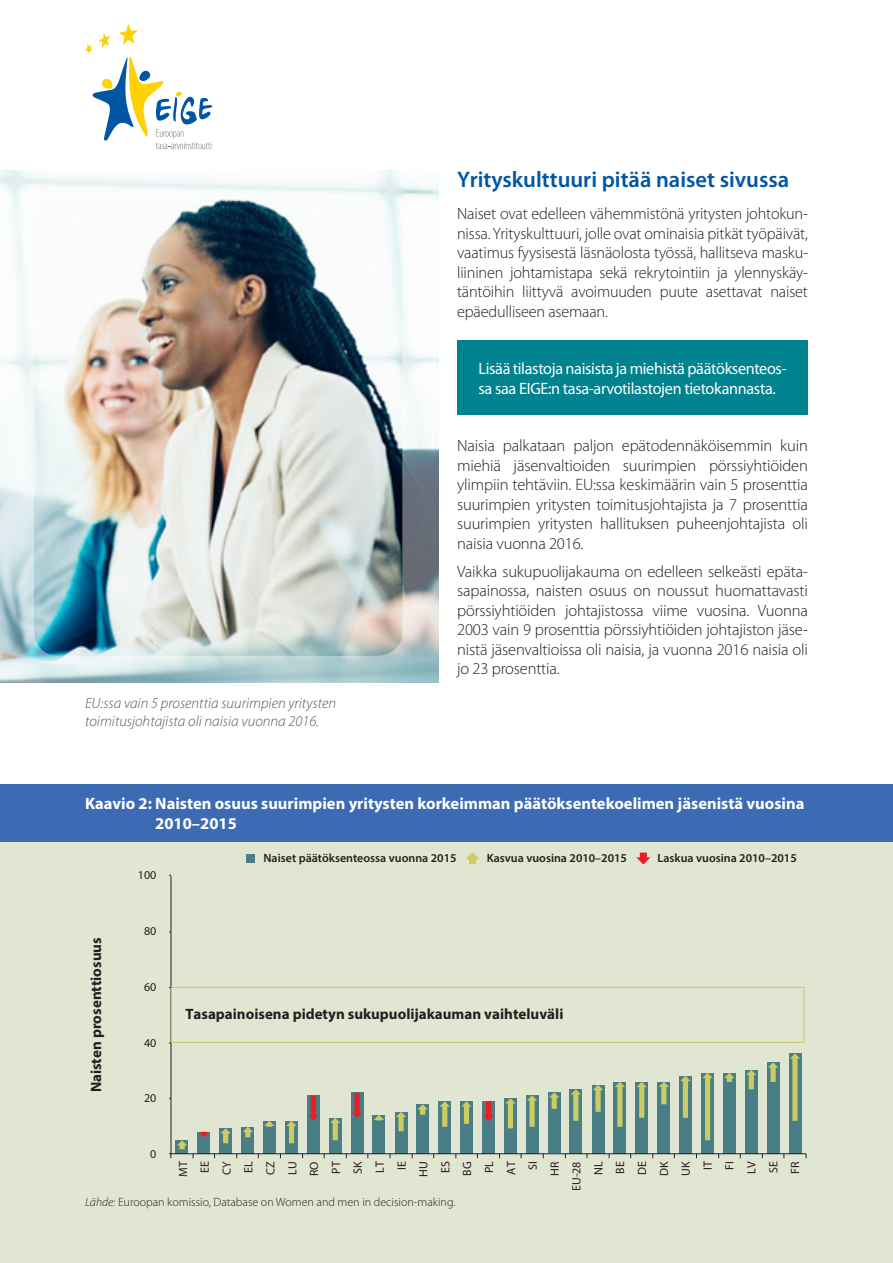
<style>
.page{position:relative;width:893px;height:1263px;background:#fff}
.page>*{position:absolute;margin:0;border:0;box-sizing:border-box;transform-origin:0 0}
.Title_1{font:600 22.5px "Myriad Pro";color:#0155a5}
.Body_text{font:300 16.5px/19.5px "Myriad Pro";letter-spacing:-.01em;color:#231f20;text-align:justify}
.Figure_title{font:700 16.5px/19.5px "Myriad Pro";color:#fff}
.Box_text{font:16.5px/19.5px "Myriad Pro";letter-spacing:-.02em;color:#fff}
.Caption_left{font:italic 300 15px/18px "Myriad Pro";color:#57585a}
.t1{font:700 15px "Myriad Pro";color:#231f20}
.t2{font:600 12px "Myriad Pro";color:#231f20}
.t3{font:12px/21.9px "Myriad Pro";color:#231f20;text-align:right}
.Source{font:300 12px "Myriad Pro";color:#231f20}
.s1{font-style:italic}
</style>
<div class="page">
<svg style="left:85px;top:24px;width:127px;height:125px"></svg>
<div style="left:0;top:841px;width:893px;height:422px;background:#e0e6d2"></div>
<div style="left:0;top:784px;width:893px;height:57px;background:#3d6bb3"></div>
<div style="left:246px;top:854px;width:9px;height:8px;background:#497e87"></div>
<svg style="left:465px;top:852px;width:15px;height:12px"></svg>
<svg style="left:636px;top:852px;width:14px;height:12px"></svg>
<div style="left:789px;top:1121px;width:12px;height:33px;background:#497e87"></div>
<div style="left:767px;top:1082px;width:12px;height:72px;background:#497e87"></div>
<div style="left:745px;top:1089px;width:13px;height:65px;background:#497e87"></div>
<div style="left:723px;top:1082px;width:13px;height:72px;background:#497e87"></div>
<div style="left:701px;top:1140px;width:13px;height:14px;background:#497e87"></div>
<div style="left:679px;top:1118px;width:13px;height:36px;background:#497e87"></div>
<div style="left:657px;top:1104px;width:13px;height:50px;background:#497e87"></div>
<div style="left:635px;top:1118px;width:13px;height:36px;background:#497e87"></div>
<div style="left:613px;top:1127px;width:13px;height:27px;background:#497e87"></div>
<div style="left:592px;top:1112px;width:12px;height:42px;background:#497e87"></div>
<div style="left:569px;top:1121px;width:13px;height:33px;background:#497e87"></div>
<div style="left:548px;top:1108px;width:13px;height:45px;background:#497e87"></div>
<div style="left:526px;top:1127px;width:13px;height:27px;background:#497e87"></div>
<div style="left:504px;top:1128px;width:13px;height:26px;background:#497e87"></div>
<div style="left:482px;top:1121px;width:13px;height:33px;background:#497e87"></div>
<div style="left:460px;top:1124px;width:13px;height:30px;background:#497e87"></div>
<div style="left:438px;top:1127px;width:13px;height:27px;background:#497e87"></div>
<div style="left:416px;top:1115px;width:13px;height:39px;background:#497e87"></div>
<div style="left:395px;top:1131px;width:12px;height:23px;background:#497e87"></div>
<div style="left:373px;top:1118px;width:12px;height:36px;background:#497e87"></div>
<div style="left:351px;top:1118px;width:12px;height:36px;background:#497e87"></div>
<div style="left:329px;top:1140px;width:13px;height:14px;background:#497e87"></div>
<div style="left:307px;top:1121px;width:13px;height:33px;background:#497e87"></div>
<div style="left:285px;top:1143px;width:13px;height:11px;background:#497e87"></div>
<div style="left:263px;top:1127px;width:13px;height:27px;background:#497e87"></div>
<div style="left:241px;top:1137px;width:13px;height:17px;background:#497e87"></div>
<div style="left:219px;top:1143px;width:13px;height:11px;background:#497e87"></div>
<div style="left:197px;top:1134px;width:13px;height:20px;background:#497e87"></div>
<div style="left:176px;top:1149px;width:12px;height:5px;background:#497e87"></div>
<div style="left:307px;top:1096px;width:13px;height:25px;background:#497e87"></div>
<div style="left:351px;top:1093px;width:12px;height:25px;background:#497e87"></div>
<div style="left:482px;top:1101px;width:13px;height:20px;background:#497e87"></div>
<div style="left:789px;top:1053px;width:12px;height:68px;background:#497e87"></div>
<div style="left:767px;top:1062px;width:12px;height:20px;background:#497e87"></div>
<div style="left:745px;top:1070px;width:13px;height:19px;background:#497e87"></div>
<div style="left:723px;top:1073px;width:13px;height:9px;background:#497e87"></div>
<div style="left:701px;top:1073px;width:13px;height:67px;background:#497e87"></div>
<div style="left:679px;top:1076px;width:13px;height:42px;background:#497e87"></div>
<div style="left:657px;top:1082px;width:13px;height:22px;background:#497e87"></div>
<div style="left:635px;top:1082px;width:13px;height:36px;background:#497e87"></div>
<div style="left:613px;top:1082px;width:13px;height:45px;background:#497e87"></div>
<div style="left:592px;top:1085px;width:12px;height:27px;background:#497e87"></div>
<div style="left:569px;top:1089px;width:13px;height:32px;background:#497e87"></div>
<div style="left:548px;top:1092px;width:13px;height:17px;background:#497e87"></div>
<div style="left:526px;top:1095px;width:13px;height:32px;background:#497e87"></div>
<div style="left:504px;top:1098px;width:13px;height:30px;background:#497e87"></div>
<div style="left:460px;top:1101px;width:13px;height:23px;background:#497e87"></div>
<div style="left:438px;top:1101px;width:13px;height:26px;background:#497e87"></div>
<div style="left:416px;top:1104px;width:13px;height:11px;background:#497e87"></div>
<div style="left:395px;top:1112px;width:12px;height:19px;background:#497e87"></div>
<div style="left:329px;top:1118px;width:13px;height:22px;background:#497e87"></div>
<div style="left:285px;top:1121px;width:13px;height:22px;background:#497e87"></div>
<div style="left:263px;top:1121px;width:13px;height:6px;background:#497e87"></div>
<div style="left:241px;top:1127px;width:13px;height:10px;background:#497e87"></div>
<div style="left:219px;top:1128px;width:13px;height:15px;background:#497e87"></div>
<div style="left:176px;top:1140px;width:12px;height:9px;background:#497e87"></div>
<hr style="left:171px;top:876px;width:1px;height:278px;background:#231f20">
<hr style="left:171px;top:1153px;width:635px;height:1px;background:#231f20">
<div style="left:171px;top:987px;width:633px;height:56px;border:1px solid #cccc62"></div>
<svg style="left:169px;top:1140px;width:18px;height:18px"></svg>
<svg style="left:220px;top:1128px;width:11px;height:15px"></svg>
<svg style="left:243px;top:1127px;width:10px;height:10px"></svg>
<svg style="left:197px;top:1132px;width:13px;height:5px"></svg>
<svg style="left:308px;top:1096px;width:11px;height:25px"></svg>
<svg style="left:352px;top:1093px;width:10px;height:25px"></svg>
<svg style="left:483px;top:1101px;width:11px;height:20px"></svg>
<svg style="left:264px;top:1121px;width:11px;height:6px"></svg>
<svg style="left:286px;top:1121px;width:11px;height:22px"></svg>
<svg style="left:330px;top:1118px;width:10px;height:22px"></svg>
<svg style="left:373px;top:1115px;width:12px;height:5px"></svg>
<svg style="left:396px;top:1112px;width:10px;height:19px"></svg>
<svg style="left:417px;top:1104px;width:11px;height:11px"></svg>
<svg style="left:440px;top:1101px;width:10px;height:26px"></svg>
<svg style="left:461px;top:1101px;width:11px;height:23px"></svg>
<svg style="left:505px;top:1098px;width:11px;height:30px"></svg>
<svg style="left:527px;top:1095px;width:10px;height:32px"></svg>
<svg style="left:549px;top:1092px;width:10px;height:17px"></svg>
<svg style="left:571px;top:1089px;width:10px;height:32px"></svg>
<svg style="left:593px;top:1085px;width:10px;height:27px"></svg>
<svg style="left:615px;top:1082px;width:10px;height:45px"></svg>
<svg style="left:637px;top:1082px;width:10px;height:36px"></svg>
<svg style="left:659px;top:1082px;width:10px;height:22px"></svg>
<svg style="left:680px;top:1076px;width:11px;height:42px"></svg>
<svg style="left:724px;top:1073px;width:11px;height:9px"></svg>
<svg style="left:746px;top:1070px;width:10px;height:19px"></svg>
<svg style="left:768px;top:1062px;width:10px;height:20px"></svg>
<svg style="left:790px;top:1053px;width:10px;height:68px"></svg>
<svg style="left:702px;top:1073px;width:11px;height:67px"></svg>
<div style="left:457px;top:340px;width:351px;height:75px;background:#00828f"></div>
<img style="left:0;top:170px;width:438px;height:512px">
<img style="left:34px;top:197px;width:368px;height:459px">
<p class="Title_1" style="left:457px;top:167px;width:334px">Yrityskulttuuri pitää naiset sivussa</p>
<p class="Body_text" style="left:457px;top:204px;width:352px">Naiset ovat edelleen vähemmistönä yritysten johtokun&shy;nissa. Yrityskulttuuri, jolle ovat ominaisia pitkät työpäivät, vaatimus fyysisestä läsnäolosta työssä, hallitseva masku&shy;liininen johtamistapa sekä rekrytointiin ja ylennyskäy&shy;täntöihin liittyvä avoimuuden puute asettavat naiset epäedulliseen asemaan.</p>
<p class="Box_text" style="left:478px;top:359px;width:310px">Lisää tilastoja naisista ja miehistä päätöksenteos&shy;sa saa EIGE:n tasa-arvotilastojen tietokannasta.</p>
<p class="Caption_left" style="left:85px;top:694px;width:253px">EU:ssa vain 5 prosenttia suurimpien yritysten toimitusjohtajista oli naisia vuonna 2016.</p>
<p class="Body_text" style="left:457px;top:436px;width:352px">Naisia palkataan paljon epätodennäköisemmin kuin miehiä jäsenvaltioiden suurimpien pörssiyhtiöiden ylimpiin tehtäviin. EU:ssa keskimäärin vain 5 prosenttia suurimpien yritysten toimitusjohtajista ja 7 prosenttia suurimpien yritysten hallituksen puheenjohtajista oli naisia vuonna 2016.</p>
<p class="Body_text" style="left:457px;top:562px;width:352px">Vaikka sukupuolijakauma on edelleen selkeästi epäta&shy;sapainossa, naisten osuus on noussut huomattavasti pörssiyhtiöiden johtajistossa viime vuosina. Vuonna 2003 vain 9 prosenttia pörssiyhtiöiden johtajiston jäse&shy;nistä jäsenvaltioissa oli naisia, ja vuonna 2016 naisia oli jo 23 prosenttia.</p>
<p class="Figure_title" style="left:155px;top:793px;width:651px;text-indent:-70px">Kaavio 2: Naisten osuus suurimpien yritysten korkeimman päätöksentekoelimen jäsenistä vuosina<br>2010–2015</p>
<p class="t2" style="left:264px;top:850px;width:195px">Naiset päätöksenteossa vuonna 2015</p>
<p class="t2" style="left:487px;top:850px;width:142px">Kasvua vuosina 2010–2015</p>
<p class="t2" style="left:658px;top:850px;width:141px">Laskua vuosina 2010–2015</p>
<p class="t3" style="left:138px;top:864px;width:20px">100</p>
<p class="t1" style="left:86px;top:1092px;width:156px;rotate:-90deg">Naisten prosenttiosuus</p>
<p class="t3" style="left:144px;top:920px;width:14px">80</p>
<p class="t3" style="left:144px;top:976px;width:14px">60</p>
<p class="t3" style="left:144px;top:1031px;width:14px">40</p>
<p class="t3" style="left:144px;top:1087px;width:14px">20</p>
<p class="t3" style="left:150px;top:1143px;width:8px">0</p>
<p class="t1" style="left:185px;top:1004px;width:380px">Tasapainoisena pidetyn sukupuolijakauman vaihteluväli</p>
<p class="t3" style="left:172px;top:1191px;width:31px;rotate:-90deg">MT<br>EE<br>CY<br>EL<br>CZ<br>LU<br>RO<br>PT<br>SK<br>LT<br>IE<br>HU<br>ES<br>BG<br>PL<br>AT<br>SI<br>HR<br>EU-28<br>NL<br>BE<br>DE<br>DK<br>UK<br>IT<br>FI<br>LV<br>SE<br>FR</p>
<p class="Source" style="left:85px;top:1195px;width:372px"><span class="s1">Lähde:</span> Euroopan komissio, Database on Women and men in decision-making.</p>
</div>
